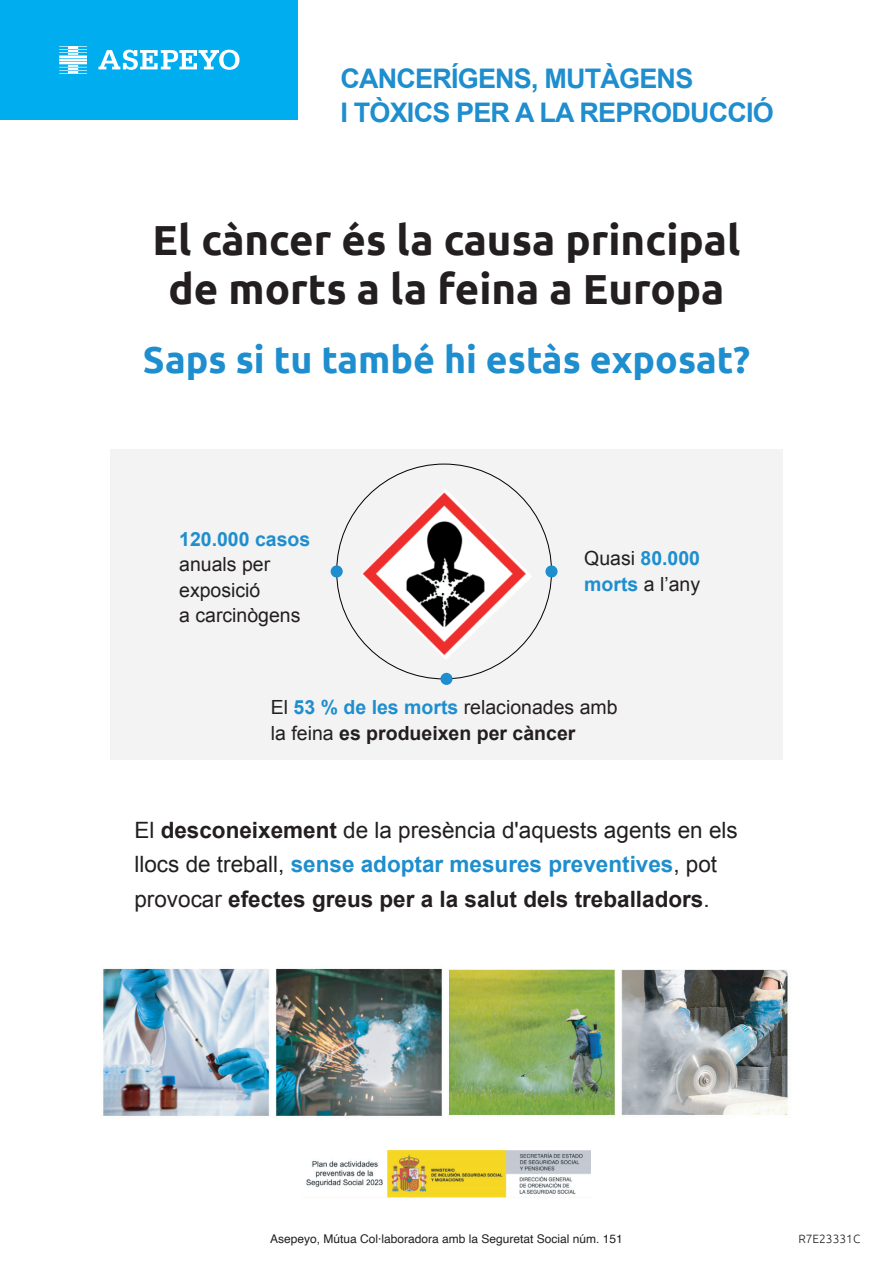
<style>
.page{position:relative;width:893px;height:1263px;background:#fff}
.page>*{position:absolute;margin:0;border:0;box-sizing:border-box;transform-origin:0 0}
.t1{font:700 42px/49.5px "Ubuntu";color:#231f20;text-align:center}
.t2{font:700 37.5px "Ubuntu";color:#1e8ece}
.t3{font:700 27px/34.5px "Arial";letter-spacing:-.03em;color:#1e8ece}
.t4{font:22.5px/34.5px "Arial";color:#231f20}
.t5{font:19.5px/25.5px "Arial";color:#231f20}
.t6{font:700 19.5px "Arial";color:#1e8ece}
.t7{font:12px "Helvetica";color:#231f20}
.t8{font:300 12px "Ubuntu";color:#231f20}
.s1{font-weight:700;color:#1e8ece}
.s2{font-weight:700}
</style>
<div class="page">
<div style="left:110px;top:449px;width:673px;height:310px;background:#f3f3f3"></div>
<div style="left:0;top:0;width:298px;height:120px;background:#00aeef"></div>
<svg style="left:59px;top:46px;width:28px;height:28px"></svg>
<svg style="left:98px;top:50px;width:142px;height:20px"></svg>
<img style="left:361px;top:489px;width:171px;height:171px">
<img style="left:103px;top:968px;width:685px;height:148px">
<div style="left:331px;top:565px;width:12px;height:12px;background:#1e8ece;border-radius:50%"></div>
<div style="left:545px;top:565px;width:12px;height:12px;background:#1e8ece;border-radius:50%"></div>
<div style="left:440px;top:673px;width:13px;height:12px;background:#1e8ece;border-radius:50%"></div>
<img style="left:306px;top:1150px;width:284px;height:48px">
<p class="t3" style="left:340px;top:62px;width:435px">CANCERÍGENS, MUTÀGENS<br>I TÒXICS PER A LA REPRODUCCIÓ</p>
<h1 class="t1" style="left:153px;top:214px;width:589px">El càncer és la causa principal de morts a la feina a Europa</h1>
<h2 class="t2" style="left:143px;top:337px;width:609px">Saps si tu també hi estàs exposat?</h2>
<p class="t6" style="left:179px;top:526px;width:133px">120.000 casos</p>
<p class="t5" style="left:179px;top:552px;width:123px">anuals per exposició<br>a carcinògens</p>
<p class="t5" style="left:584px;top:546px;width:117px">Quasi <span class="s1">80.000 morts</span> a l’any</p>
<p class="t5" style="left:271px;top:695px;width:348px">El <span class="s1">53 % de les morts</span> relacionades amb la feina <span class="s2">es produeixen per càncer</span></p>
<p class="t4" style="left:134px;top:813px;width:605px">El <span class="s2">desconeixement</span> de la presència d'aquests agents en els llocs de treball, <span class="s1">sense adoptar mesures preventives</span>, pot provocar <span class="s2">efectes greus per a la salut dels treballadors</span>.</p>
<p class="t7" style="left:270px;top:1229px;width:354px">Asepeyo, Mútua Col·laboradora amb la Seguretat Social núm. 151</p>
<p class="t8" style="left:798px;top:1231px;width:63px">R7E23331C</p>
</div>
